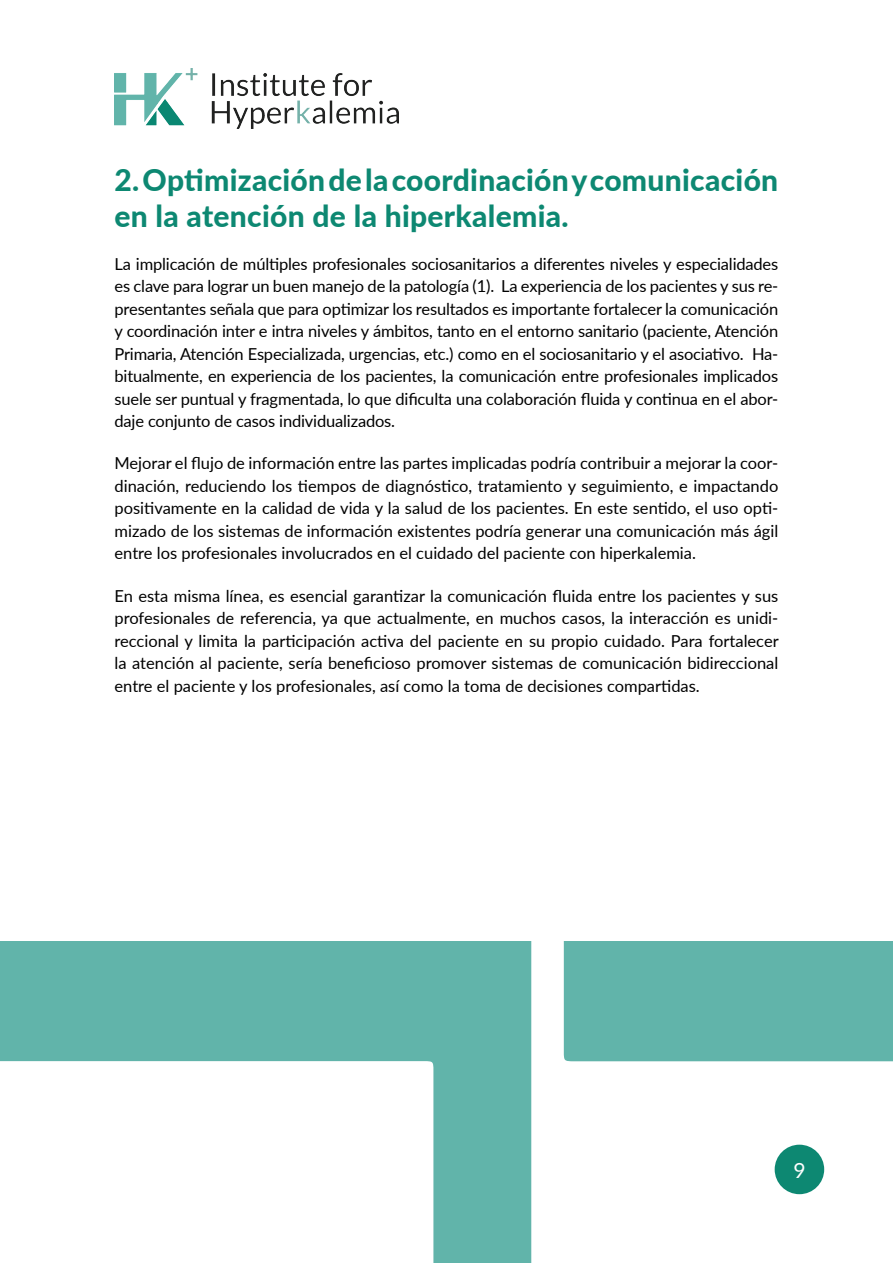
<style>
.page{position:relative;width:893px;height:1263px;background:#fff}
.page>*{position:absolute;margin:0;border:0;box-sizing:border-box;transform-origin:0 0}
.t1{font:900 30px/36px "Lato";letter-spacing:.01em;color:#0d8872}
.t2{font:21px "Lato";color:#fff}
.t3{font:16.5px/22.5px "Lato";color:#000;text-align:justify}
</style>
<div class="page">
<svg style="left:0;top:941px;width:893px;height:322px"></svg>
<div style="left:564px;top:941px;width:329px;height:120px;background:#61b4aa"></div>
<div style="left:775px;top:1145px;width:49px;height:49px;background:#0d8872;border-radius:50%"></div>
<img style="left:115px;top:68px;width:283px;height:60px">
<p class="t1" style="left:115px;top:161px;width:665px">2. Optimización de la coordinación y comunicación en la atención de la hiperkalemia.</p>
<p class="t3" style="left:115px;top:252px;width:665px">La implicación de múltiples profesionales sociosanitarios a diferentes niveles y especialidades es clave para lograr un buen manejo de la patología (1). La experiencia de los pacientes y sus re&shy;presentantes señala que para optimizar los resultados es importante fortalecer la comunicación y coordinación inter e intra niveles y ámbitos, tanto en el entorno sanitario (paciente, Atención Primaria, Atención Especializada, urgencias, etc.) como en el sociosanitario y el asociativo. Ha&shy;bitualmente, en experiencia de los pacientes, la comunicación entre profesionales implicados suele ser puntual y fragmentada, lo que dificulta una colaboración fluida y continua en el abor&shy;daje conjunto de casos individualizados.</p>
<p class="t3" style="left:115px;top:451px;width:665px">Mejorar el flujo de información entre las partes implicadas podría contribuir a mejorar la coor&shy;dinación, reduciendo los tiempos de diagnóstico, tratamiento y seguimiento, e impactando positivamente en la calidad de vida y la salud de los pacientes. En este sentido, el uso opti&shy;mizado de los sistemas de información existentes podría generar una comunicación más ágil entre los profesionales involucrados en el cuidado del paciente con hiperkalemia.</p>
<p class="t3" style="left:115px;top:584px;width:666px">En esta misma línea, es esencial garantizar la comunicación fluida entre los pacientes y sus profesionales de referencia, ya que actualmente, en muchos casos, la interacción es unidi&shy;reccional y limita la participación activa del paciente en su propio cuidado. Para fortalecer la atención al paciente, sería beneficioso promover sistemas de comunicación bidireccional entre el paciente y los profesionales, así como la toma de decisiones compartidas.</p>
<p class="t2" style="left:793px;top:1155px;width:14px">9</p>
</div>
